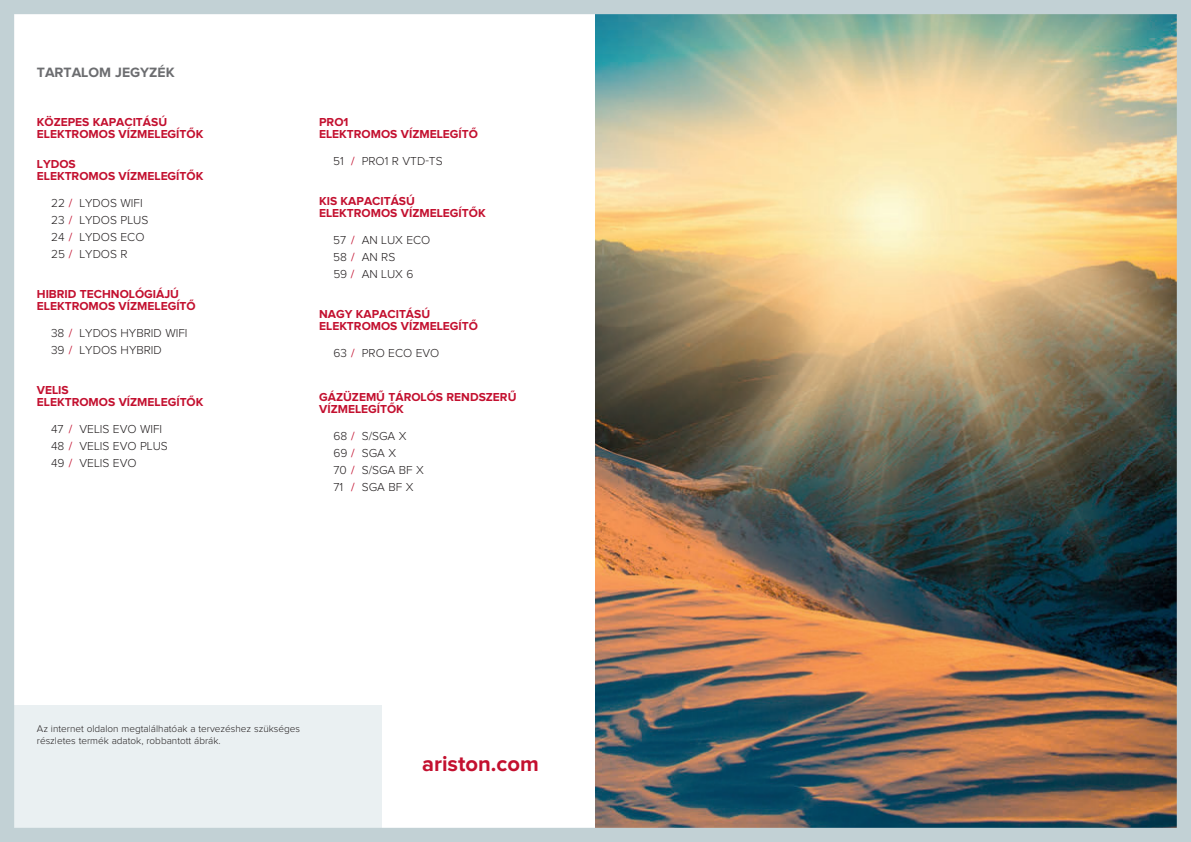
<style>
.page{position:relative;width:1191px;height:842px;background:#fff}
.page>*{position:absolute;margin:0;border:0;box-sizing:border-box;transform-origin:0 0}
.t1{font:700 22px "Proxima Nova";color:#c3102f}
.t2{font:700 14px "Proxima Nova";color:#6c6d70}
.t3{font:700 12px/12px "Proxima Nova";color:#c3102f}
.t4{font:300 12px/17px "Proxima Nova";color:#231f20}
.t5{font:300 10px/12px "Proxima Nova";color:#231f20}
.s1{font-weight:400;color:#c3102f}
</style>
<div class="page">
<img style="left:0;top:0;width:1191px;height:842px">
<p class="t2" style="left:37px;top:66px;width:11px">TARTALOM</p>
<p class="t2" style="left:115px;top:66px;width:17px">JEGYZÉK</p>
<p class="t3" style="left:37px;top:117px;width:132px">KÖZEPES KAPACITÁSÚ<br>ELEKTROMOS</p>
<p class="t3" style="left:119px;top:129px;width:9px">VÍZMELEGÍTŐK</p>
<p class="t3" style="left:37px;top:159px;width:9px">LYDOS<br>ELEKTROMOS</p>
<p class="t3" style="left:119px;top:171px;width:9px">VÍZMELEGÍTŐK</p>
<p class="t4" style="left:51px;top:195px;width:99px">22 <span class="s1">/</span> LYDOS WIFI<br>23 <span class="s1">/</span> LYDOS PLUS<br>24 <span class="s1">/</span> LYDOS ECO<br>25 <span class="s1">/</span> LYDOS R</p>
<p class="t3" style="left:37px;top:289px;width:144px">HI BRID TECHNOLÓGIÁJ Ú<br>ELEKTROMOS</p>
<p class="t3" style="left:119px;top:301px;width:8px">VÍZMELEGÍTŐ</p>
<p class="t4" style="left:51px;top:325px;width:138px">38 <span class="s1">/</span> LYDOS HYBRID WIFI<br>39 <span class="s1">/</span> LYDOS HYBRID</p>
<p class="t3" style="left:37px;top:385px;width:9px">VELIS<br>ELEKTROMOS</p>
<p class="t3" style="left:119px;top:397px;width:9px">VÍZMELEGÍTŐK</p>
<p class="t4" style="left:51px;top:421px;width:113px">47 <span class="s1">/</span> VELIS EVO WIFI<br>48 <span class="s1">/</span> Velis</p>
<p class="t4" style="left:113px;top:438px;width:56px">EVO PLUS</p>
<p class="t4" style="left:51px;top:455px;width:43px">49 <span class="s1">/</span> Velis</p>
<p class="t4" style="left:113px;top:455px;width:25px">EVO</p>
<p class="t3" style="left:319px;top:117px;width:31px">PRO1<br>ELEKTROMOS</p>
<p class="t3" style="left:401px;top:129px;width:8px">VÍZMELEGÍTŐ</p>
<p class="t4" style="left:333px;top:153px;width:111px">51 <span class="s1">/</span> PRO1 R VTD-TS</p>
<p class="t3" style="left:319px;top:196px;width:7px">KIS</p>
<p class="t3" style="left:341px;top:196px;width:48px">KAPACITÁSÚ</p>
<p class="t3" style="left:319px;top:208px;width:9px">ELEKTROMOS</p>
<p class="t3" style="left:401px;top:208px;width:9px">VÍZMELEGÍTŐK</p>
<p class="t4" style="left:333px;top:232px;width:99px">57 <span class="s1">/</span> AN LUX ECO<br>58 <span class="s1">/</span> AN RS<br>59 <span class="s1">/</span> AN lux</p>
<p class="t4" style="left:406px;top:266px;width:9px">6</p>
<p class="t3" style="left:319px;top:309px;width:18px">NAGY</p>
<p class="t3" style="left:356px;top:309px;width:48px">KAPACITÁSÚ</p>
<p class="t3" style="left:319px;top:321px;width:9px">ELEKTROMOS</p>
<p class="t3" style="left:401px;top:321px;width:8px">VÍZMELEGÍTŐ</p>
<p class="t4" style="left:333px;top:345px;width:108px">63 <span class="s1">/</span> Pro ECO EVO</p>
<p class="t3" style="left:319px;top:392px;width:9px">GÁZ</p>
<p class="t3" style="left:343px;top:392px;width:18px">ÜZEMŰ</p>
<p class="t3" style="left:388px;top:392px;width:9px">TÁROLÓS</p>
<p class="t3" style="left:446px;top:392px;width:32px">RENDSZERŰ</p>
<p class="t3" style="left:319px;top:404px;width:9px">VÍZMELEGÍTŐK</p>
<p class="t4" style="left:333px;top:428px;width:92px">68 <span class="s1">/</span> s/SGA X<br>69 <span class="s1">/</span> SGA X<br>70 <span class="s1">/</span> s/SGA BF X<br>71 <span class="s1">/</span> SGA BF X</p>
<p class="t5" style="left:37px;top:723px;width:265px">Az internet oldalon megtalálhatóak a tervezéshez szükséges részletes termék adatok, robbantott ábrák.</p>
<h1 class="t1" style="left:422px;top:753px;width:118px">ARISTON.COM</h1>
</div>
